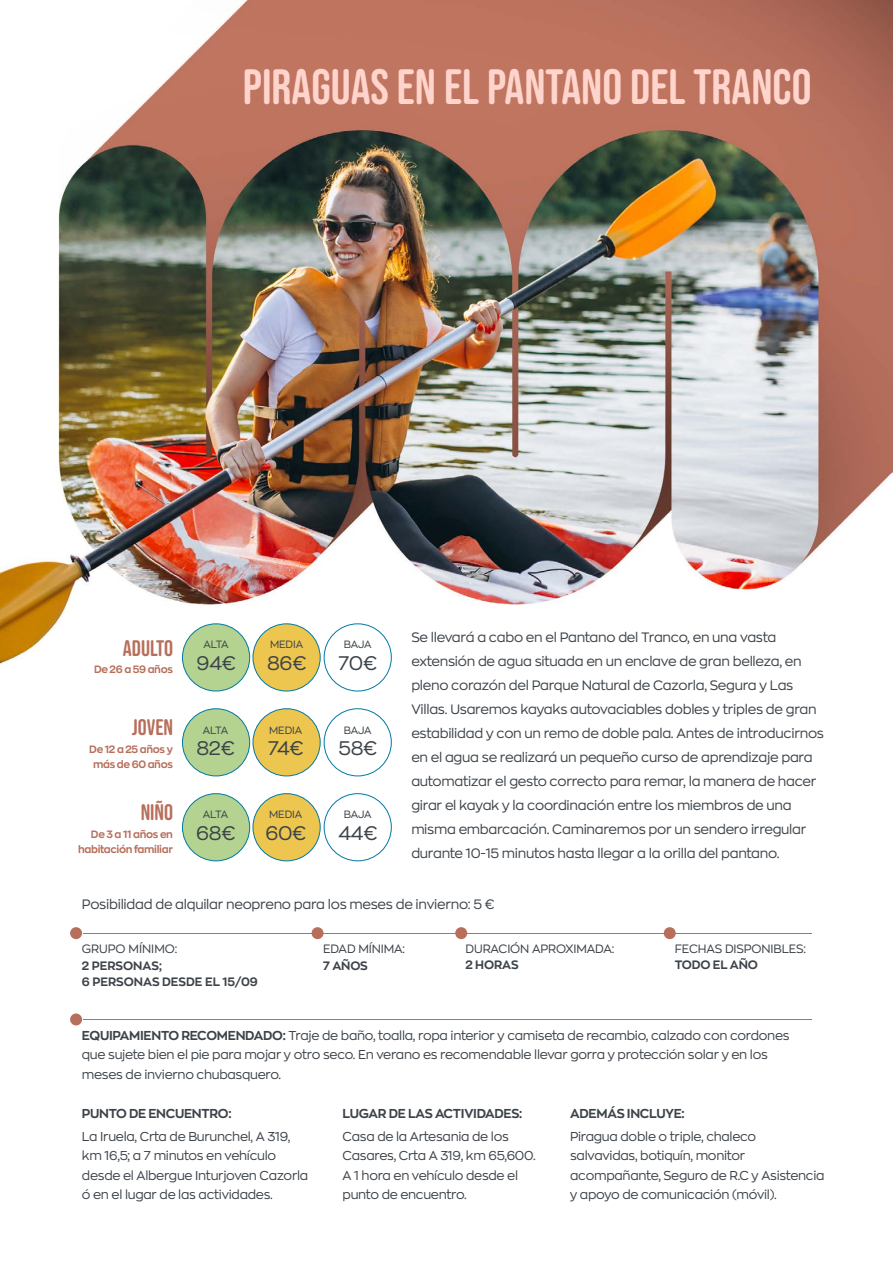
<style>
.page{position:relative;width:893px;height:1263px;background:#fff}
.page>*{position:absolute;margin:0;border:0;box-sizing:border-box;transform-origin:0 0}
.t1{font:49.65px "Bebas Neue Rounded";color:#ffd4cc}
.t2{font:22.5px "Bebas Neue Rounded";color:#b76f5c}
.t3{font:19.5px "Zona Pro";letter-spacing:-.01em;color:#3c4349}
.t4{font:13.5px/24px "Zona Pro";letter-spacing:-.02em;color:#3c4349}
.t5{font:12.75px/19.5px "Zona Pro";letter-spacing:-.02em;color:#3c4349}
.t6{font:700 12.75px "Zona Pro";letter-spacing:-.02em;color:#3c4349}
.t7{font:12px "Zona Pro";letter-spacing:-.01em;color:#3c4349}
.t8{font:700 12px/16.5px "Zona Pro";color:#3c4349}
.t9{font:700 10.5px/15px "Zona Pro";letter-spacing:-.03em;color:#b76f5c;text-align:center}
.t10{font:10.5px "Zona Pro";letter-spacing:-.01em;color:#3c4349}
.s1{font-weight:700}
</style>
<div class="page">
<img style="left:0;top:0;width:893px;height:678px">
<hr style="left:83px;top:933px;width:728px;height:1px;background:#b76f5c">
<div style="left:70px;top:927px;width:12px;height:12px;background:#b76f5c;border-radius:50%"></div>
<div style="left:312px;top:927px;width:12px;height:12px;background:#b76f5c;border-radius:50%"></div>
<div style="left:455px;top:927px;width:12px;height:12px;background:#b76f5c;border-radius:50%"></div>
<div style="left:664px;top:927px;width:12px;height:12px;background:#b76f5c;border-radius:50%"></div>
<hr style="left:83px;top:1019px;width:728px;height:1px;background:#b76f5c">
<div style="left:70px;top:1013px;width:12px;height:12px;background:#b76f5c;border-radius:50%"></div>
<div style="left:182px;top:624px;width:68px;height:67px;background:#b4d390;border-radius:50%"></div>
<div style="left:182px;top:624px;width:68px;height:67px;border:1px solid #0079a2;border-radius:50%"></div>
<div style="left:253px;top:624px;width:67px;height:67px;background:#edc650;border-radius:50%"></div>
<div style="left:253px;top:624px;width:67px;height:67px;border:1px solid #0079a2;border-radius:50%"></div>
<div style="left:324px;top:624px;width:67px;height:67px;background:#fff;border-radius:50%"></div>
<div style="left:324px;top:624px;width:67px;height:67px;border:1px solid #0079a2;border-radius:50%"></div>
<div style="left:182px;top:709px;width:68px;height:67px;background:#b4d390;border-radius:50%"></div>
<div style="left:182px;top:708px;width:68px;height:68px;border:1px solid #0079a2;border-radius:50%"></div>
<div style="left:253px;top:709px;width:67px;height:67px;background:#edc650;border-radius:50%"></div>
<div style="left:253px;top:708px;width:67px;height:68px;border:1px solid #0079a2;border-radius:50%"></div>
<div style="left:324px;top:708px;width:67px;height:68px;border:1px solid #0079a2;border-radius:50%"></div>
<div style="left:182px;top:794px;width:68px;height:67px;background:#b4d390;border-radius:50%"></div>
<div style="left:182px;top:793px;width:68px;height:68px;border:1px solid #0079a2;border-radius:50%"></div>
<div style="left:253px;top:794px;width:67px;height:67px;background:#edc650;border-radius:50%"></div>
<div style="left:253px;top:793px;width:67px;height:68px;border:1px solid #0079a2;border-radius:50%"></div>
<div style="left:324px;top:793px;width:67px;height:68px;border:1px solid #0079a2;border-radius:50%"></div>
<h1 class="t1" style="left:243px;top:59px;width:570px">PIRAGUAS EN EL PANTANO DEL TRANCO</h1>
<p class="t4" style="left:411px;top:625px;width:414px">Se llevará a cabo en el Pantano del Tranco, en una vasta extensión de agua situada en un enclave de gran belleza, en pleno corazón del Parque Natural de Cazorla, Segura y Las Villas. Usaremos kayaks autovaciables dobles y triples de gran estabilidad y con un remo de doble pala. Antes de introducirnos en el agua se realizará un pequeño curso de aprendizaje para automatizar el gesto correcto para remar, la manera de hacer girar el kayak y la coordinación entre los miembros de una misma embarcación. Caminaremos por un sendero irregular durante 10-15 minutos hasta llegar a la orilla del pantano.</p>
<p class="t4" style="left:82px;top:892px;width:414px">Posibilidad de alquilar neopreno para los meses de invierno: 5 €</p>
<h2 class="t2" style="left:123px;top:636px;width:52px">ADULTO</h2>
<p class="t9" style="left:94px;top:661px;width:80px">De 26 a 59 años</p>
<p class="t10" style="left:203px;top:638px;width:27px">ALTA</p>
<p class="t10" style="left:270px;top:638px;width:35px">MEDIA</p>
<p class="t10" style="left:344px;top:638px;width:29px">BAJA</p>
<h3 class="t3" style="left:197px;top:650px;width:40px">94€</h3>
<h3 class="t3" style="left:267px;top:650px;width:41px">86€</h3>
<h3 class="t3" style="left:339px;top:650px;width:40px">70€</h3>
<h2 class="t2" style="left:132px;top:715px;width:43px">JOVEN</h2>
<p class="t9" style="left:89px;top:741px;width:85px">De 12 a 25 años y más de 60 años</p>
<h2 class="t2" style="left:141px;top:800px;width:34px">NIÑO</h2>
<p class="t9" style="left:78px;top:826px;width:96px;text-align:right">De 3 a 11 años en habitación familiar</p>
<p class="t10" style="left:203px;top:723px;width:27px">ALTA</p>
<p class="t10" style="left:269px;top:723px;width:35px">MEDIA</p>
<p class="t10" style="left:344px;top:723px;width:29px">BAJA</p>
<h3 class="t3" style="left:197px;top:735px;width:40px">82€</h3>
<h3 class="t3" style="left:268px;top:735px;width:37px">74€</h3>
<h3 class="t3" style="left:338px;top:735px;width:40px">58€</h3>
<p class="t10" style="left:203px;top:808px;width:27px">ALTA</p>
<p class="t10" style="left:269px;top:808px;width:35px">MEDIA</p>
<p class="t10" style="left:344px;top:808px;width:29px">BAJA</p>
<h3 class="t3" style="left:196px;top:820px;width:41px">68€</h3>
<h3 class="t3" style="left:265px;top:820px;width:42px">60€</h3>
<h3 class="t3" style="left:338px;top:820px;width:40px">44€</h3>
<p class="t7" style="left:82px;top:941px;width:97px">GRUPO MÍNIMO:</p>
<p class="t8" style="left:82px;top:957px;width:177px">2 PERSONAS;<br>6 PERSONAS DESDE EL 15/09</p>
<p class="t7" style="left:323px;top:941px;width:83px">EDAD MÍNIMA:</p>
<p class="t8" style="left:323px;top:957px;width:46px">7 AÑOS</p>
<p class="t7" style="left:466px;top:940px;width:150px">DURACIÓN APROXIMADA:</p>
<p class="t8" style="left:466px;top:956px;width:54px">2 HORAS</p>
<p class="t7" style="left:675px;top:940px;width:133px">FECHAS DISPONIBLES:</p>
<p class="t8" style="left:675px;top:956px;width:85px">TODO EL AÑO</p>
<p class="t5" style="left:82px;top:1025px;width:709px"><span class="s1">EQUIPAMIENTO RECOMENDADO:</span> Traje de baño, toalla, ropa interior y camiseta de recambio, calzado con cordones que sujete bien el pie para mojar y otro seco. En verano es recomendable llevar gorra y protección solar y en los meses de invierno chubasquero.</p>
<p class="t6" style="left:82px;top:1105px;width:151px">PUNTO DE ENCUENTRO:</p>
<p class="t5" style="left:82px;top:1126px;width:228px">La Iruela, Crta de Burunchel, A 319, km 16,5; a 7 minutos en vehículo desde el Albergue Inturjoven Cazorla ó en el lugar de las actividades.</p>
<p class="t6" style="left:342px;top:1105px;width:181px">LUGAR DE LAS ACTIVIDADES:</p>
<p class="t5" style="left:342px;top:1126px;width:195px">Casa de la Artesania de los<br>Casares, Crta A 319, km 65,600.<br>A 1 hora en vehículo desde el punto de encuentro.</p>
<p class="t6" style="left:570px;top:1105px;width:116px">ADEMÁS INCLUYE:</p>
<p class="t5" style="left:570px;top:1126px;width:256px">Piragua doble o triple, chaleco salvavidas, botiquín, monitor acompañante, Seguro de R.C y Asistencia y apoyo de comunicación (móvil).</p>
</div>
